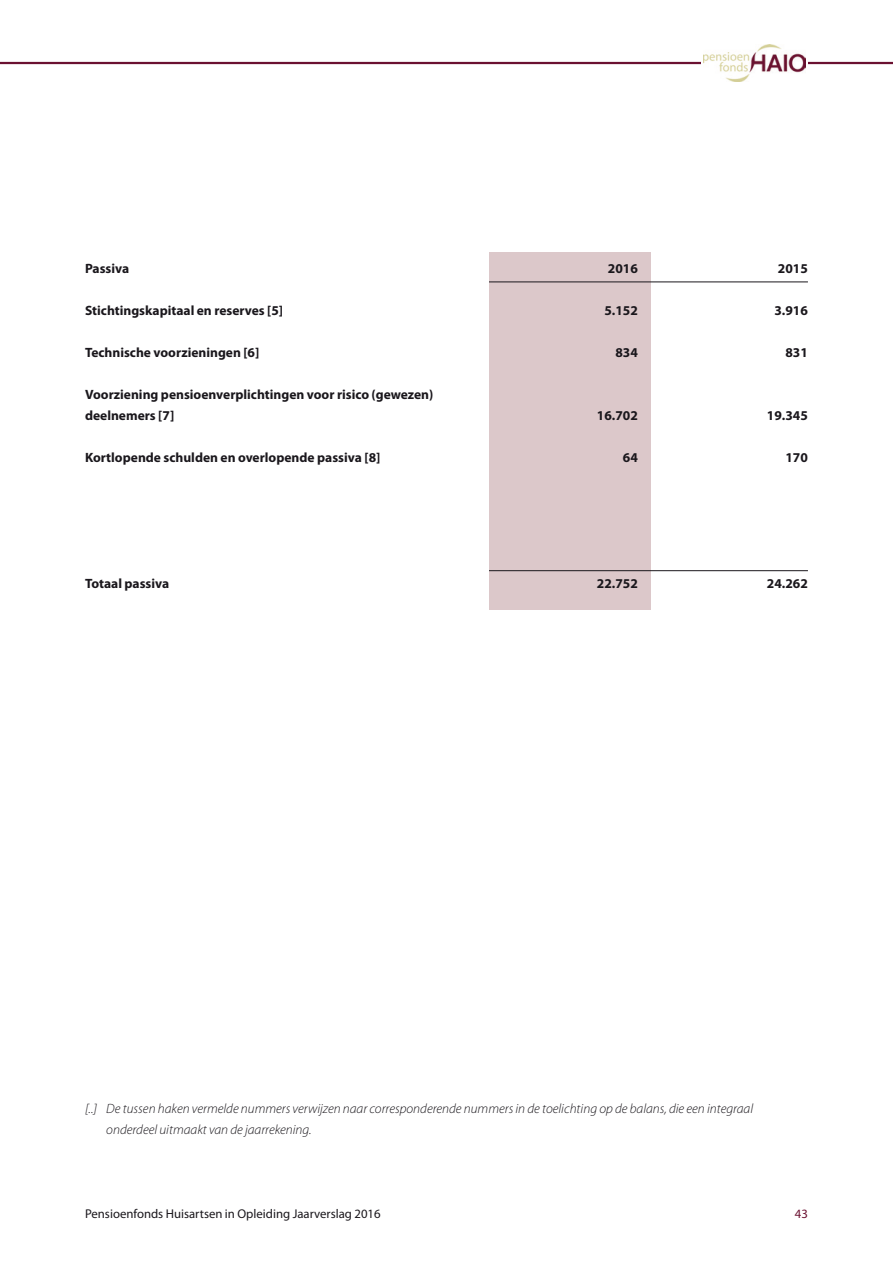
<style>
.page{position:relative;width:893px;height:1263px;background:#fff}
.page>*{position:absolute;margin:0;border:0;box-sizing:border-box;transform-origin:0 0}
.t1{font:700 13.5px/21px "Myriad Pro";color:#1a171c}
.t2{font:italic 300 13.5px/21px "Myriad Pro";color:#1a171c}
.t3{font:12.75px "Myriad Pro";color:#1a171c}
.t4{font:12.75px "Myriad Pro";color:#6b1131}
</style>
<div class="page">
<hr style="left:0;top:62px;width:893px;height:2px;background:#6b1131">
<div style="left:702px;top:37px;width:106px;height:52px;background:#fff"></div>
<img style="left:704px;top:45px;width:102px;height:36px">
<div style="left:489px;top:252px;width:162px;height:357px;background:#dcc8ca"></div>
<hr style="left:489px;top:282px;width:319px;height:1px;background:#1a171c">
<hr style="left:489px;top:570px;width:319px;height:1px;background:#1a171c">
<p class="t1" style="left:85px;top:258px;width:46px">Passiva</p>
<p class="t1" style="left:608px;top:258px;width:31px">2016</p>
<p class="t1" style="left:778px;top:258px;width:31px">2015</p>
<p class="t1" style="left:85px;top:300px;width:200px">Stichtingskapitaal en reserves [5]</p>
<p class="t1" style="left:604px;top:300px;width:35px">5.152</p>
<p class="t1" style="left:774px;top:300px;width:35px">3.916</p>
<p class="t1" style="left:85px;top:342px;width:176px">Technische voorzieningen [6]</p>
<p class="t1" style="left:615px;top:342px;width:24px">834</p>
<p class="t1" style="left:785px;top:342px;width:24px">831</p>
<p class="t1" style="left:85px;top:384px;width:350px">Voorziening pensioenverplichtingen voor risico (gewezen) deelnemers [7]</p>
<p class="t1" style="left:597px;top:405px;width:42px">16.702</p>
<p class="t1" style="left:767px;top:405px;width:42px">19.345</p>
<p class="t1" style="left:85px;top:447px;width:297px">Kortlopende schulden en overlopende passiva [8]</p>
<p class="t1" style="left:623px;top:447px;width:16px">64</p>
<p class="t1" style="left:785px;top:447px;width:24px">170</p>
<p class="t1" style="left:85px;top:573px;width:86px">Totaal passiva</p>
<p class="t1" style="left:597px;top:573px;width:42px">22.752</p>
<p class="t1" style="left:767px;top:573px;width:42px">24.262</p>
<p class="t2" style="left:106px;top:1098px;width:648px;text-indent:-21px">[..] De tussen haken vermelde nummers verwijzen naar corresponderende nummers in de toelichting op de balans, die een integraal onderdeel uitmaakt van de jaarrekening.</p>
<p class="t3" style="left:85px;top:1206px;width:297px">Pensioenfonds Huisartsen in Opleiding Jaarverslag 2016</p>
<p class="t4" style="left:795px;top:1206px;width:15px">43</p>
</div>
